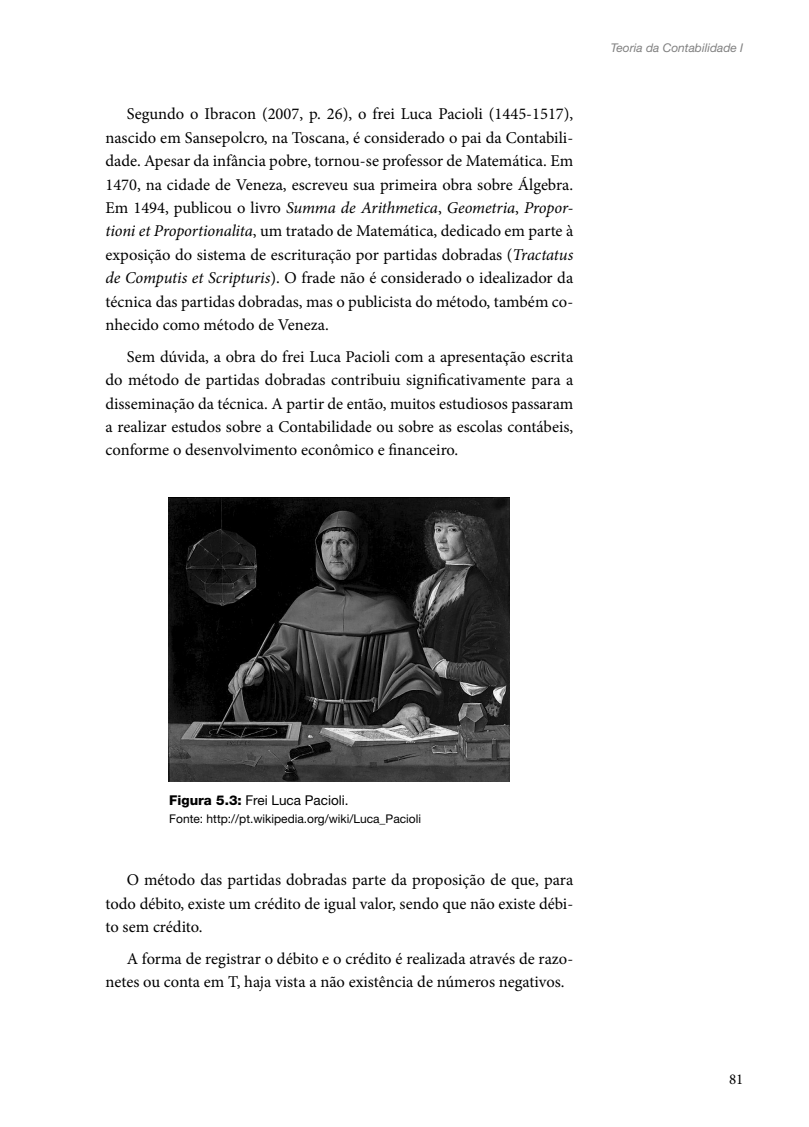
<style>
.page{position:relative;width:809px;height:1127px;background:#fff}
.page>*{position:absolute;margin:0;border:0;box-sizing:border-box;transform-origin:0 0}
.t1{font:16.5px/23.4px "Minion Pro";color:#000;text-align:justify}
.t2{font:15px "Minion Pro";color:#000}
.t3{font:13.5px "Helvetica Neue LT Std";color:#000}
.t4{font:12px "Helvetica Neue LT Std";color:#000}
.t5{font:italic 12px "Helvetica Neue LT Std";color:#818181}
.s1{font-style:italic}
.s2{font-weight:800}
</style>
<div class="page">
<img style="left:169px;top:497px;width:341px;height:284px">
<p class="t1" style="left:105px;top:102px;width:469px;text-indent:21px">Segundo o Ibracon (2007, p. 26), o frei Luca Pacioli (1445-1517), nascido em Sansepolcro, na Toscana, é considerado o pai da Contabili&shy;dade. Apesar da infância pobre, tornou-se professor de Matemática. Em 1470, na cidade de Veneza, escreveu sua primeira obra sobre Álgebra.<br>Em 1494, publicou o livro <span class="s1">Summa de Arithmetica</span>, <span class="s1">Geometria</span>, <span class="s1">Propor&shy;tioni et Proportionalita</span>, um tratado de Matemática, dedicado em parte à exposição do sistema de escrituração por partidas dobradas (<span class="s1">Tractatus de Computis et Scripturis</span>). O frade não é considerado o idealizador da técnica das partidas dobradas, mas o publicista do método, também co&shy;nhecido como método de Veneza.</p>
<p class="t1" style="left:105px;top:345px;width:469px;text-indent:21px">Sem dúvida, a obra do frei Luca Pacioli com a apresentação escrita do método de partidas dobradas contribuiu significativamente para a disseminação da técnica. A partir de então, muitos estudiosos passaram a realizar estudos sobre a Contabilidade ou sobre as escolas contábeis, conforme o desenvolvimento econômico e financeiro.</p>
<p class="t5" style="left:610px;top:41px;width:134px">Teoria da Contabilidade I</p>
<p class="t3" style="left:169px;top:792px;width:181px"><span class="s2">Figura 5.3:</span> Frei Luca Pacioli.</p>
<p class="t4" style="left:169px;top:812px;width:253px">Fonte: http://pt.wikipedia.org/wiki/Luca_Pacioli</p>
<p class="t1" style="left:105px;top:868px;width:469px;text-indent:21px">O método das partidas dobradas parte da proposição de que, para todo débito, existe um crédito de igual valor, sendo que não existe débi&shy;to sem crédito.</p>
<p class="t1" style="left:105px;top:947px;width:469px;text-indent:21px">A forma de registrar o débito e o crédito é realizada através de razo&shy;netes ou conta em T, haja vista a não existência de números negativos.</p>
<p class="t2" style="left:729px;top:1069px;width:16px">81</p>
</div>
